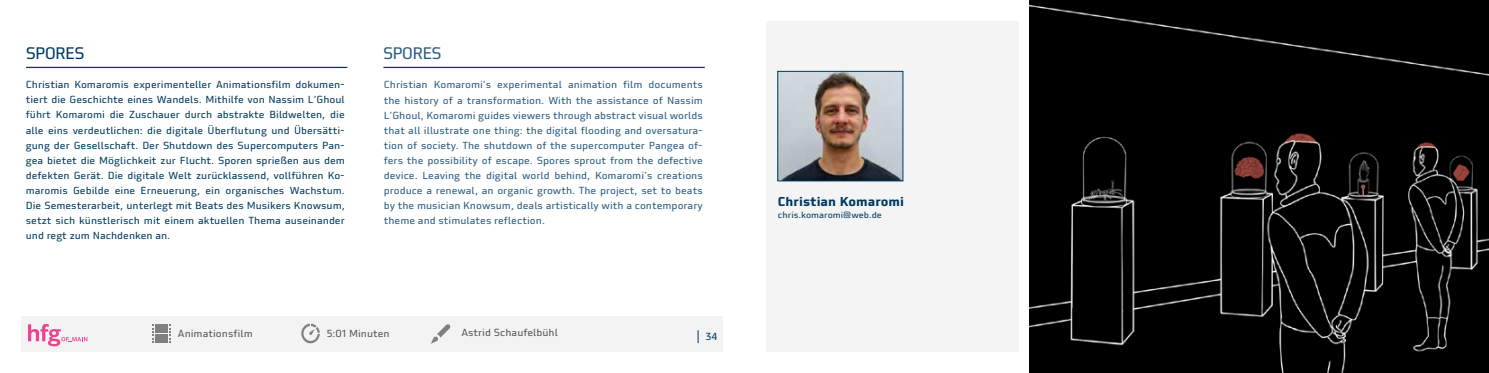
<style>
.page{position:relative;width:1489px;height:373px;background:#fff}
.page>*{position:absolute;margin:0;border:0;box-sizing:border-box;transform-origin:0 0}
.t1{font:16.25px "Utility Pro";letter-spacing:-.05em;color:#003a5d}
.t2{font:16.25px "Utility Pro";letter-spacing:-.05em;color:#2c5d80}
.t3{font:700 12.5px "Utility Pro";color:#003a5d}
.t4{font:10px/15px "Utility Pro";color:#003a5d;text-align:justify}
.t5{font:10px/15px "Utility Pro";color:#2c5d80;text-align:justify}
.t6{font:10px "Utility Pro";color:#575756}
.t7{font:8.75px "Utility Pro";color:#003a5d}
</style>
<div class="page">
<div style="left:765px;top:21px;width:253px;height:330px;background:#f4f4f4"></div>
<div style="left:21px;top:316px;width:702px;height:35px;background:#f3f3f3"></div>
<hr style="left:26px;top:67px;width:321px;height:1px;background:#003a5d">
<hr style="left:383px;top:67px;width:321px;height:1px;background:#003a5d">
<svg style="left:697px;top:330px;width:1px;height:12px"></svg>
<svg style="left:28px;top:323px;width:59px;height:22px"></svg>
<img style="left:1029px;top:0;width:459px;height:372px">
<img style="left:779px;top:73px;width:122px;height:106px">
<div style="left:777px;top:71px;width:126px;height:110px;border:1px solid #003a5d"></div>
<svg style="left:301px;top:323px;width:19px;height:19px"></svg>
<svg style="left:431px;top:324px;width:19px;height:19px"></svg>
<div style="left:156px;top:324px;width:12px;height:8px;background:#808080"></div>
<div style="left:156px;top:334px;width:12px;height:8px;background:#808080"></div>
<svg style="left:152px;top:324px;width:2px;height:18px"></svg>
<svg style="left:169px;top:324px;width:2px;height:18px"></svg>
<h1 class="t1" style="left:26px;top:43px;width:60px">SPORES</h1>
<h1 class="t2" style="left:383px;top:43px;width:60px">SPORES</h1>
<p class="t4" style="left:26px;top:77px;width:320px">Christian Komaromis experimenteller Animationsfilm dokumen&shy;tiert die Geschichte eines Wandels. Mithilfe von Nassim L’Ghoul führt Komaromi die Zuschauer durch abstrakte Bildwelten, die alle eins verdeutlichen: die digitale Überflutung und Übersätti&shy;gung der Gesellschaft. Der Shutdown des Supercomputers Pan&shy;gea bietet die Möglichkeit zur Flucht. Sporen sprießen aus dem defekten Gerät. Die digitale Welt zurücklassend, vollführen Ko&shy;maromis Gebilde eine Erneuerung, ein organisches Wachstum.<br>Die Semesterarbeit, unterlegt mit Beats des Musikers Knowsum, setzt sich künstlerisch mit einem aktuellen Thema auseinander und regt zum Nachdenken an.</p>
<p class="t5" style="left:384px;top:77px;width:320px">Christian Komaromi’s experimental animation film documents the history of a transformation. With the assistance of Nassim L’Ghoul, Komaromi guides viewers through abstract visual worlds that all illustrate one thing: the digital flooding and oversatura&shy;tion of society. The shutdown of the supercomputer Pangea of&shy;fers the possibility of escape. Spores sprout from the defective device. Leaving the digital world behind, Komaromi’s creations produce a renewal, an organic growth. The project, set to beats by the musician Knowsum, deals artistically with a contemporary theme and stimulates reflection.</p>
<p class="t6" style="left:178px;top:327px;width:76px">Animationsfilm</p>
<p class="t6" style="left:327px;top:326px;width:64px">5:01 Minuten</p>
<p class="t6" style="left:461px;top:326px;width:98px">Astrid Schaufelbühl</p>
<p class="t4" style="left:705px;top:328px;width:13px">34</p>
<p class="t3" style="left:777px;top:193px;width:128px">Christian Komaromi</p>
<p class="t7" style="left:777px;top:209px;width:106px">chris.komaromi@web.de</p>
</div>
